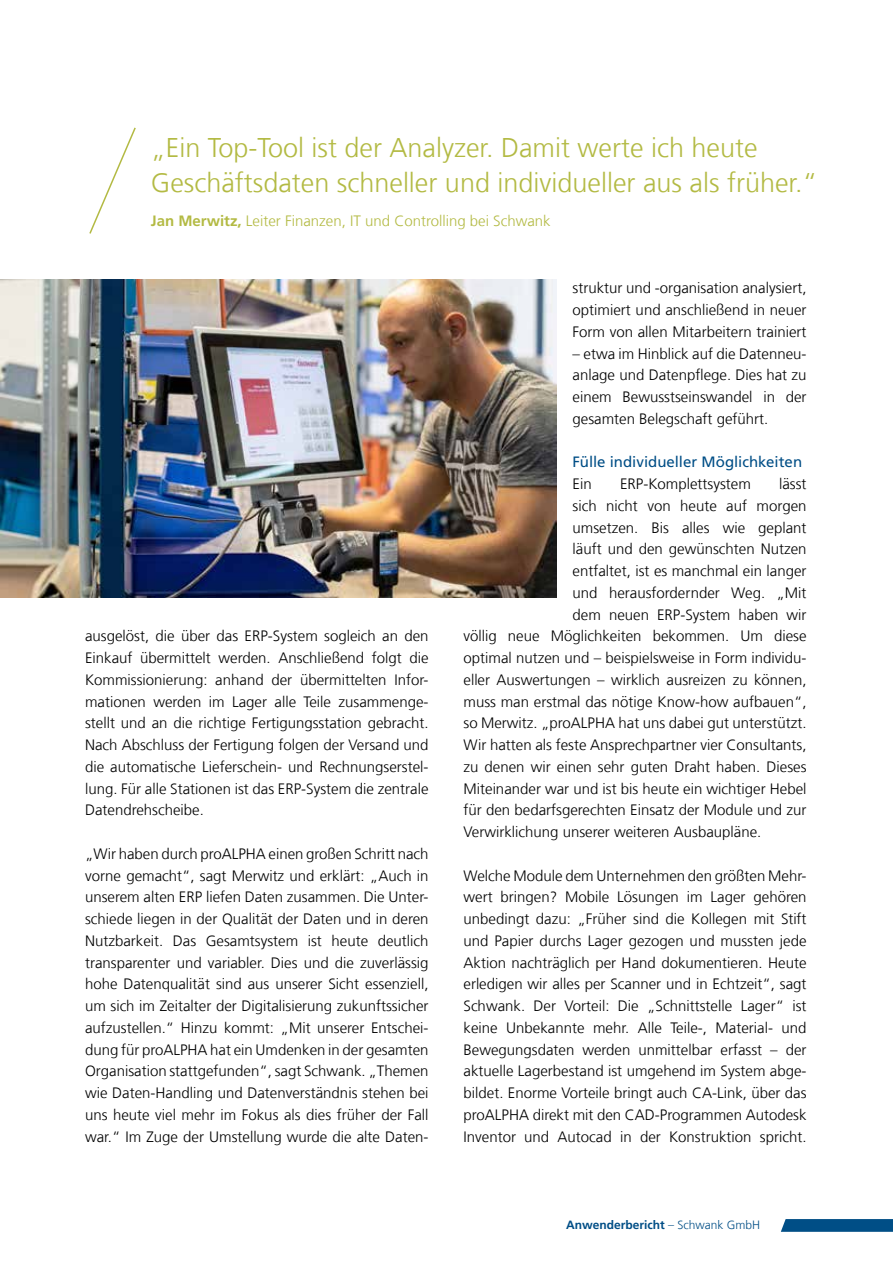
<style>
.page{position:relative;width:893px;height:1263px;background:#fff}
.page>*{position:absolute;margin:0;border:0;box-sizing:border-box;transform-origin:0 0}
.t1{font:300 27px/34.5px "Frutiger LT Com";color:#b3ba43}
.t2{font:300 15px/21.8px "Frutiger LT Com";color:#000;text-align:justify}
.t3{font:300 15px "Frutiger LT Com";color:#b3ba43}
.t4{font:15px "Frutiger LT Com";color:#004e86}
.t5{font:700 12px "Frutiger LT Com";color:#004e86}
.s1{font-weight:700}
.s2{font-weight:300}
</style>
<div class="page">
<svg style="left:781px;top:1219px;width:112px;height:13px"></svg>
<svg style="left:89px;top:127px;width:47px;height:107px"></svg>
<img style="left:0;top:280px;width:556px;height:317px">
<h1 class="t1" style="left:151px;top:131px;width:668px">„Ein Top-Tool ist der Analyzer. Damit werte ich heute<br>Geschäftsdaten schneller und individueller aus als früher.“</h1>
<p class="t3" style="left:151px;top:212px;width:401px"><span class="s1">Jan Merwitz,</span> Leiter Finanzen, IT und Controlling bei Schwank</p>
<p class="t2" style="left:85px;top:625px;width:345px">ausgelöst, die über das ERP-System sogleich an den Einkauf übermittelt werden. Anschließend folgt die Kommissionierung: anhand der übermittelten Infor&shy;mationen werden im Lager alle Teile zusammenge&shy;stellt und an die richtige Fertigungsstation gebracht.<br>Nach Abschluss der Fertigung folgen der Versand und die automatische Lieferschein- und Rechnungserstel&shy;lung. Für alle Stationen ist das ERP-System die zentrale Datendrehscheibe.</p>
<p class="t2" style="left:85px;top:843px;width:345px">„Wir haben durch proALPHA einen großen Schritt nach vorne gemacht“, sagt Merwitz und erklärt: „Auch in unserem alten ERP liefen Daten zusammen. Die Unter&shy;schiede liegen in der Qualität der Daten und in deren Nutzbarkeit. Das Gesamtsystem ist heute deutlich transparenter und variabler. Dies und die zuverlässig hohe Datenqualität sind aus unserer Sicht essenziell, um sich im Zeitalter der Digitalisierung zukunftssicher aufzustellen.“ Hinzu kommt: „Mit unserer Entschei&shy;dung für proALPHA hat ein Umdenken in der gesamten Organisation stattgefunden“, sagt Schwank. „Themen wie Daten-Handling und Datenverständnis stehen bei uns heute viel mehr im Fokus als dies früher der Fall war.“ Im Zuge der Umstellung wurde die alte Daten-</p>
<p class="t2" style="left:573px;top:277px;width:236px">struktur und -organisation analysiert, optimiert und anschließend in neuer Form von allen Mitarbeitern trainiert</p>
<p class="t2" style="left:573px;top:342px;width:236px">– etwa im Hinblick auf die Datenneu&shy;anlage und Datenpflege. Dies hat zu einem Bewusstseinswandel in der gesamten Belegschaft geführt.</p>
<p class="t4" style="left:573px;top:453px;width:231px">Fülle individueller Möglichkeiten</p>
<p class="t2" style="left:573px;top:473px;width:21px">Ein</p>
<p class="t2" style="left:620px;top:473px;width:132px">ERP-Komplettsystem</p>
<p class="t2" style="left:779px;top:473px;width:29px">lässt</p>
<p class="t2" style="left:573px;top:495px;width:236px">sich nicht von heute auf morgen</p>
<p class="t2" style="left:573px;top:516px;width:236px">umsetzen. Bis alles wie geplant</p>
<p class="t2" style="left:573px;top:538px;width:235px">läuft und den gewünschten Nutzen</p>
<p class="t2" style="left:573px;top:560px;width:236px">entfaltet, ist es manchmal ein langer</p>
<p class="t2" style="left:573px;top:582px;width:236px">und herausfordernder Weg. „Mit</p>
<p class="t2" style="left:573px;top:603px;width:236px">dem neuen ERP-System haben wir</p>
<p class="t2" style="left:463px;top:625px;width:345px">völlig neue Möglichkeiten bekommen. Um diese</p>
<p class="t2" style="left:463px;top:647px;width:345px">optimal nutzen und – beispielsweise in Form individu-</p>
<p class="t2" style="left:463px;top:669px;width:345px">eller Auswertungen – wirklich ausreizen zu können,</p>
<p class="t2" style="left:463px;top:690px;width:345px">muss man erstmal das nötige Know-how aufbauen“,</p>
<p class="t2" style="left:463px;top:712px;width:345px">so Merwitz. „proALPHA hat uns dabei gut unterstützt.</p>
<p class="t2" style="left:463px;top:734px;width:345px">Wir hatten als feste Ansprechpartner vier Consultants,</p>
<p class="t2" style="left:463px;top:756px;width:345px">zu denen wir einen sehr guten Draht haben. Dieses</p>
<p class="t2" style="left:463px;top:777px;width:345px">Miteinander war und ist bis heute ein wichtiger Hebel</p>
<p class="t2" style="left:463px;top:799px;width:345px">für den bedarfsgerechten Einsatz der Module und zur</p>
<p class="t2" style="left:463px;top:821px;width:299px">Verwirklichung unserer weiteren Ausbaupläne.</p>
<p class="t2" style="left:463px;top:864px;width:345px">Welche Module dem Unternehmen den größten Mehr&shy;wert bringen? Mobile Lösungen im Lager gehören unbedingt dazu: „Früher sind die Kollegen mit Stift und Papier durchs Lager gezogen und mussten jede Aktion nachträglich per Hand dokumentieren. Heute erledigen wir alles per Scanner und in Echtzeit“, sagt Schwank. Der Vorteil: Die „Schnittstelle Lager“ ist keine Unbekannte mehr. Alle Teile-, Material- und Bewegungsdaten werden unmittelbar erfasst – der aktuelle Lagerbestand ist umgehend im System abge&shy;bildet. Enorme Vorteile bringt auch CA-Link, über das proALPHA direkt mit den CAD-Programmen Autodesk Inventor und Autocad in der Konstruktion spricht.</p>
<p class="t5" style="left:566px;top:1217px;width:196px">Anwenderbericht <span class="s2">– Schwank GmbH</span></p>
</div>
